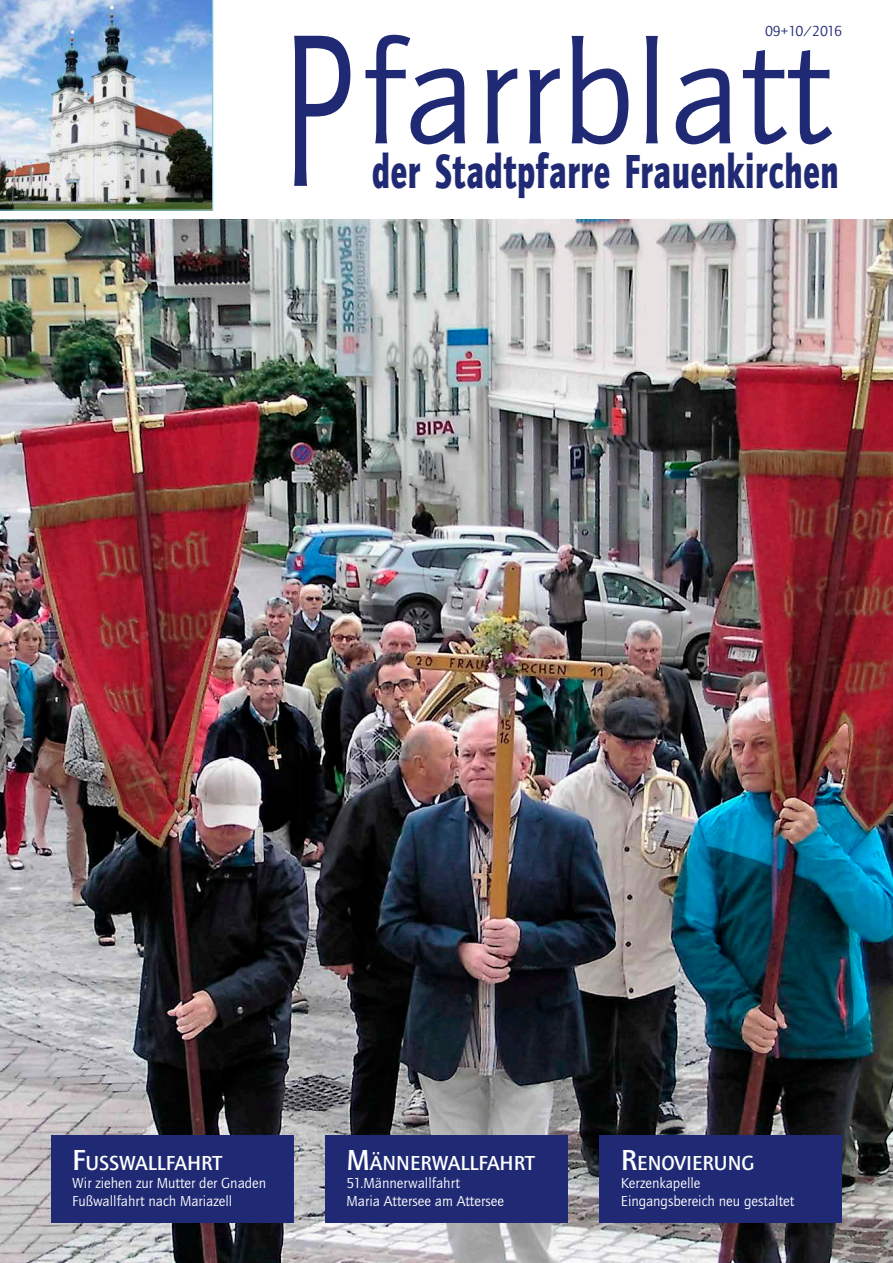
<style>
.page{position:relative;width:893px;height:1263px;background:#fff}
.page>*{position:absolute;margin:0;border:0;box-sizing:border-box;transform-origin:0 0}
.t1{font:150px "Quay Sans ITC";color:#202a74}
.t2{font:900 49.5px "Quay Sans ITC";letter-spacing:.02em;color:#202a74;scale:.67 1}
.t3{font:21px "Quay Sans Md ITC";color:#fff}
.t4{font:15px/18px "Quay Sans ITC";color:#fff}
.t5{font:15px "Quay Sans ITC";letter-spacing:-.06em;color:#202a74}
.s1{font-size:225px}
.s2{font-size:30px}
</style>
<div class="page">
<svg style="left:358px;top:219px;width:496px;height:1px"></svg>
<img style="left:0;top:220px;width:893px;height:1043px">
<img style="left:0;top:0;width:213px;height:211px">
<div style="left:600px;top:1135px;width:242px;height:87px;background:#202a74"></div>
<div style="left:51px;top:1135px;width:242px;height:87px;background:#202a74"></div>
<div style="left:325px;top:1135px;width:243px;height:87px;background:#202a74"></div>
<p class="t5" style="left:765px;top:23px;width:78px">09+10/2016</p>
<h1 class="t1" style="left:281px;top:12px;width:552px"><span class="s1">P</span>farrblatt</h1>
<h2 class="t2" style="left:372px;top:142px;width:697px">der Stadtpfarre Frauenkirchen</h2>
<h3 class="t3" style="left:72px;top:1151px;width:152px"><span class="s2">F</span>USSWALLFAHRT</h3>
<p class="t4" style="left:72px;top:1174px;width:196px">Wir ziehen zur Mutter der Gnaden<br>Fußwallfahrt nach Mariazell</p>
<h3 class="t3" style="left:347px;top:1151px;width:190px"><span class="s2">M</span>ÄNNERWALLFAHRT</h3>
<p class="t4" style="left:347px;top:1174px;width:159px">51.Männerwallfahrt<br>Maria Attersee am Attersee</p>
<h3 class="t3" style="left:621px;top:1151px;width:135px"><span class="s2">R</span>ENOVIERUNG</h3>
<p class="t4" style="left:621px;top:1174px;width:175px">Kerzenkapelle<br>Eingangsbereich neu gestaltet</p>
</div>
